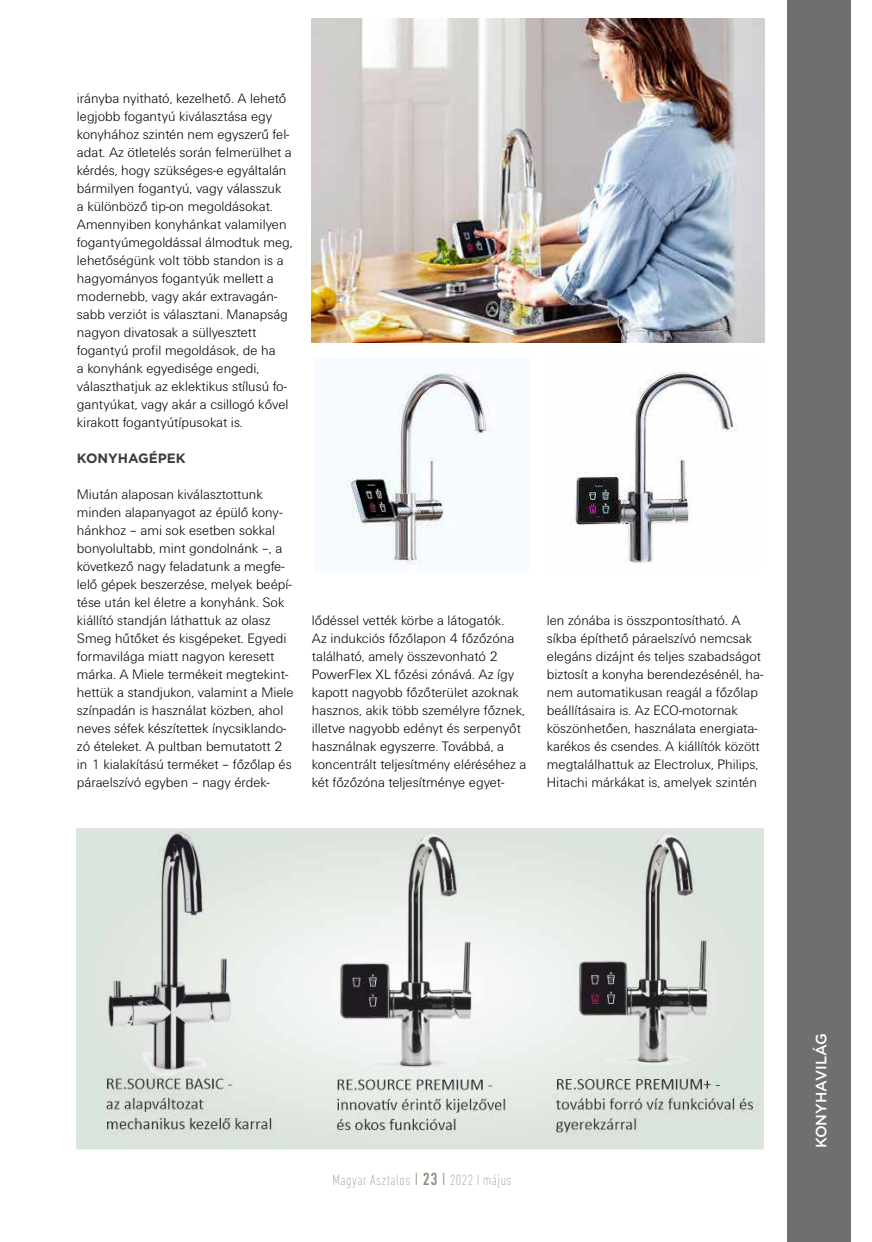
<style>
.page{position:relative;width:872px;height:1242px;background:#fff}
.page>*{position:absolute;margin:0;border:0;box-sizing:border-box;transform-origin:0 0}
.t1{font:200 condensed 15px "DIN Next LT Pro";letter-spacing:.03em;color:#968e82}
.t2{font:500 15px "Gotham";color:#fff}
.t3{font:14.25px/18px "U001 Lig";color:#000}
.t4{font:700 13.5px "Gotham";color:#3c3c3b}
.s1{font-weight:300;font-size:18px}
.s2{font-weight:500;font-size:18px}
</style>
<div class="page">
<div style="left:787px;top:0;width:63px;height:1242px;background:#706f6f"></div>
<img style="left:77px;top:828px;width:687px;height:321px">
<img style="left:571px;top:371px;width:167px;height:192px">
<img style="left:312px;top:19px;width:453px;height:323px">
<img style="left:344px;top:372px;width:146px;height:200px">
<p class="t3" style="left:77px;top:90px;width:217px">irányba nyitható, kezelhető. A lehető legjobb fogantyú kiválasztása egy konyhához szintén nem egyszerű fel&shy;adat. Az ötletelés során felmerülhet a kérdés, hogy szükséges-e egyáltalán bármilyen fogantyú, vagy válasszuk<br>a különböző tip-on megoldásokat.<br>Amennyiben konyhánkat valamilyen fogantyúmegoldással álmodtuk meg, lehetőségünk volt több standon is a hagyományos fogantyúk mellett a modernebb, vagy akár extravagán&shy;sabb verziót is választani. Manapság nagyon divatosak a süllyesztett fogantyú profil megoldások, de ha<br>a konyhánk egyedisége engedi, választhatjuk az eklektikus stílusú fo&shy;gantyúkat, vagy akár a csillogó kővel kirakott fogantyútípusokat is.</p>
<p class="t4" style="left:77px;top:449px;width:110px">KONYHAGÉPEK</p>
<p class="t3" style="left:77px;top:486px;width:218px">Miután alaposan kiválasztottunk minden alapanyagot az épülő kony&shy;hánkhoz – ami sok esetben sokkal bonyolultabb, mint gondolnánk –, a következő nagy feladatunk a megfe&shy;lelő gépek beszerzése, melyek beépí&shy;tése után kel életre a konyhánk. Sok kiállító standján láthattuk az olasz Smeg hűtőket és kisgépeket. Egyedi formavilága miatt nagyon keresett márka. A Miele termékeit megtekint&shy;hettük a standjukon, valamint a Miele színpadán is használat közben, ahol neves séfek készítettek ínycsiklando&shy;zó ételeket. A pultban bemutatott 2 in 1 kialakítású terméket – főzőlap és páraelszívó egyben – nagy érdek-</p>
<p class="t3" style="left:312px;top:611px;width:216px">lődéssel vették körbe a látogatók.<br>Az indukciós főzőlapon 4 főzőzóna található, amely összevonható 2<br>PowerFlex XL főzési zónává. Az így kapott nagyobb főzőterület azoknak hasznos, akik több személyre főznek, illetve nagyobb edényt és serpenyőt használnak egyszerre. Továbbá, a koncentrált teljesítmény eléréséhez a két főzőzóna teljesítménye egyet-</p>
<p class="t3" style="left:547px;top:611px;width:218px">len zónába is összpontosítható. A síkba építhető páraelszívó nemcsak elegáns dizájnt és teljes szabadságot biztosít a konyha berendezésénél, ha&shy;nem automatikusan reagál a főzőlap beállításaira is. Az ECO-motornak köszönhetően, használata energiata&shy;karékos és csendes. A kiállítók között megtalálhattuk az Electrolux, Philips, Hitachi márkákat is, amelyek szintén</p>
<p class="t1" style="left:332px;top:1171px;width:180px">Magyar Asztalos <span class="s1">I</span> <span class="s2">23</span> <span class="s1">I</span> 2022 I május</p>
<p class="t2" style="left:811px;top:1148px;width:117px;rotate:-90deg">KONYHAVILÁG</p>
</div>
